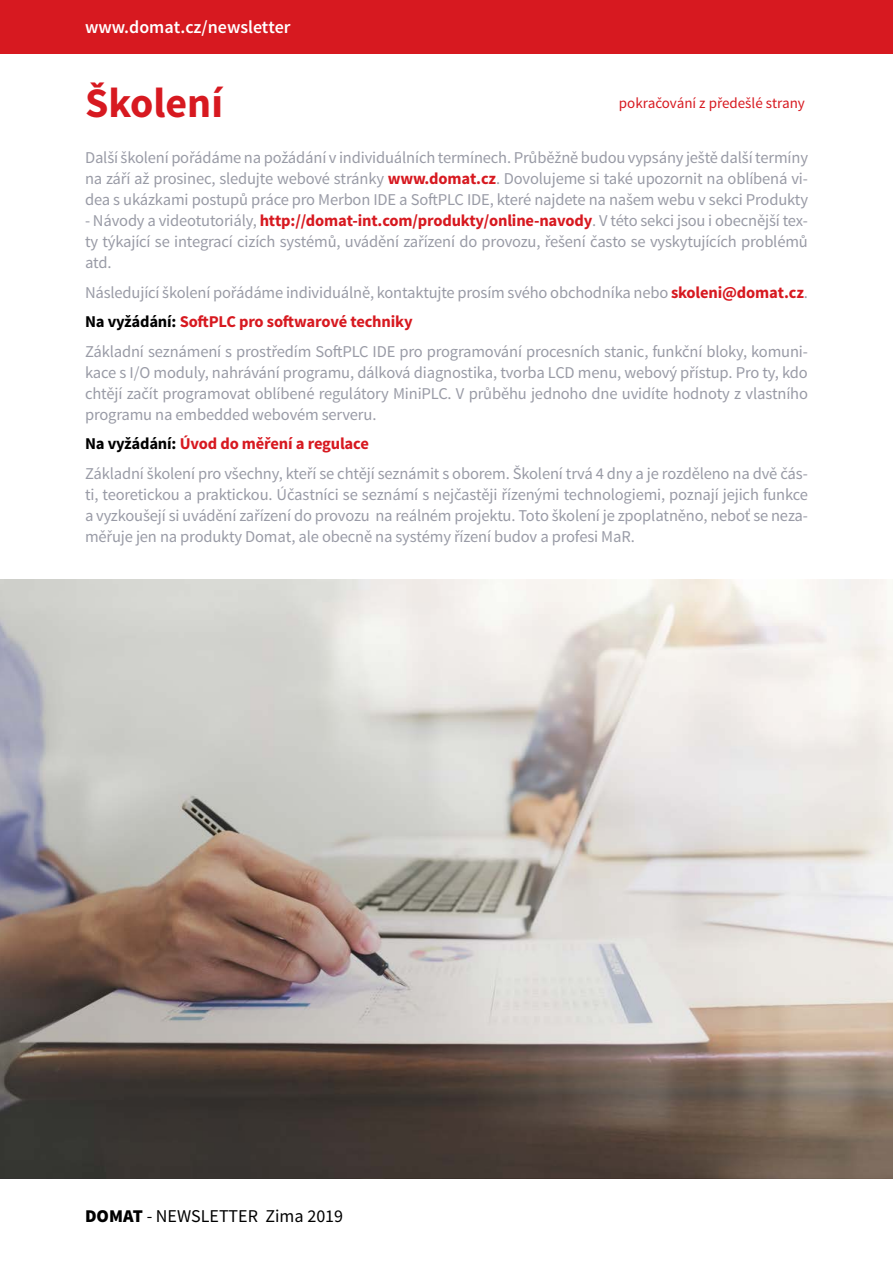
<style>
.page{position:relative;width:893px;height:1263px;background:#fff}
.page>*{position:absolute;margin:0;border:0;box-sizing:border-box;transform-origin:0 0}
.t1{font:700 42px "Source Sans Pro";color:#d71920}
.t2{font:18px "Source Sans Pro";color:#000}
.t3{font:600 18px "Source Sans Pro";color:#fff}
.t4{font:16.5px/21px "Source Sans Pro";letter-spacing:-.01em;color:#999ba6;text-align:justify}
.t5{font:15px "Source Sans Pro";color:#d71920}
.s1{font-weight:700;color:#d71920}
.s2{font-weight:700;color:#000}
.s3{font-weight:900}
</style>
<div class="page">
<div style="left:0;top:0;width:893px;height:54px;background:#d71920"></div>
<img style="left:0;top:580px;width:893px;height:599px">
<p class="t3" style="left:85px;top:16px;width:207px">www.domat.cz/newsletter</p>
<h1 class="t1" style="left:85px;top:76px;width:139px">Školení</h1>
<p class="t4" style="left:85px;top:148px;width:724px">Další školení pořádáme na požádání v individuálních termínech. Průběžně budou vypsány ještě další termíny na září až prosinec, sledujte webové stránky <span class="s1">www.domat.cz</span>. Dovolujeme si také upozornit na oblíbená vi&shy;dea s ukázkami postupů práce pro Merbon IDE a SoftPLC IDE, které najdete na našem webu v sekci Produkty</p>
<p class="t4" style="left:85px;top:211px;width:724px">- Návody a videotutoriály, <span class="s1">http://domat-int.com/produkty/online-navody</span>. V této sekci jsou i obecnější tex&shy;ty týkající se integrací cizích systémů, uvádění zařízení do provozu, řešení často se vyskytujících problémů atd.</p>
<p class="t4" style="left:85px;top:278px;width:724px;line-height:29.5px;text-align:left">Následující školení pořádáme individuálně, kontaktujte prosím svého obchodníka nebo <span class="s1">skoleni@domat.cz</span>.<br><span class="s2">Na vyžádání:</span> <span class="s1">SoftPLC pro softwarové techniky<br></span>Základní seznámení s prostředím SoftPLC IDE pro programování procesních stanic, funkční bloky, komuni-</p>
<p class="t4" style="left:85px;top:362px;width:724px">kace s I/O moduly, nahrávání programu, dálková diagnostika, tvorba LCD menu, webový přístup. Pro ty, kdo chtějí začít programovat oblíbené regulátory MiniPLC. V průběhu jednoho dne uvidíte hodnoty z vlastního programu na embedded webovém serveru.</p>
<p class="t4" style="left:85px;top:429px;width:724px;line-height:29.5px"><span class="s2">Na vyžádání:</span> <span class="s1">Úvod do měření a regulace<br></span>Základní školení pro všechny, kteří se chtějí seznámit s oborem. Školení trvá 4 dny a je rozděleno na dvě čás-</p>
<p class="t4" style="left:85px;top:484px;width:724px">ti, teoretickou a praktickou. Účastníci se seznámí s nejčastěji řízenými technologiemi, poznají jejich funkce a vyzkoušejí si uvádění zařízení do provozu na reálném projektu. Toto školení je zpoplatněno, neboť se neza&shy;měřuje jen na produkty Domat, ale obecně na systémy řízení budov a profesi MaR.</p>
<p class="t5" style="left:619px;top:93px;width:187px">pokračování z předešlé strany</p>
<p class="t2" style="left:85px;top:1205px;width:260px"><span class="s3">DOMAT</span> - NEWSLETTER Zima 2019</p>
</div>
